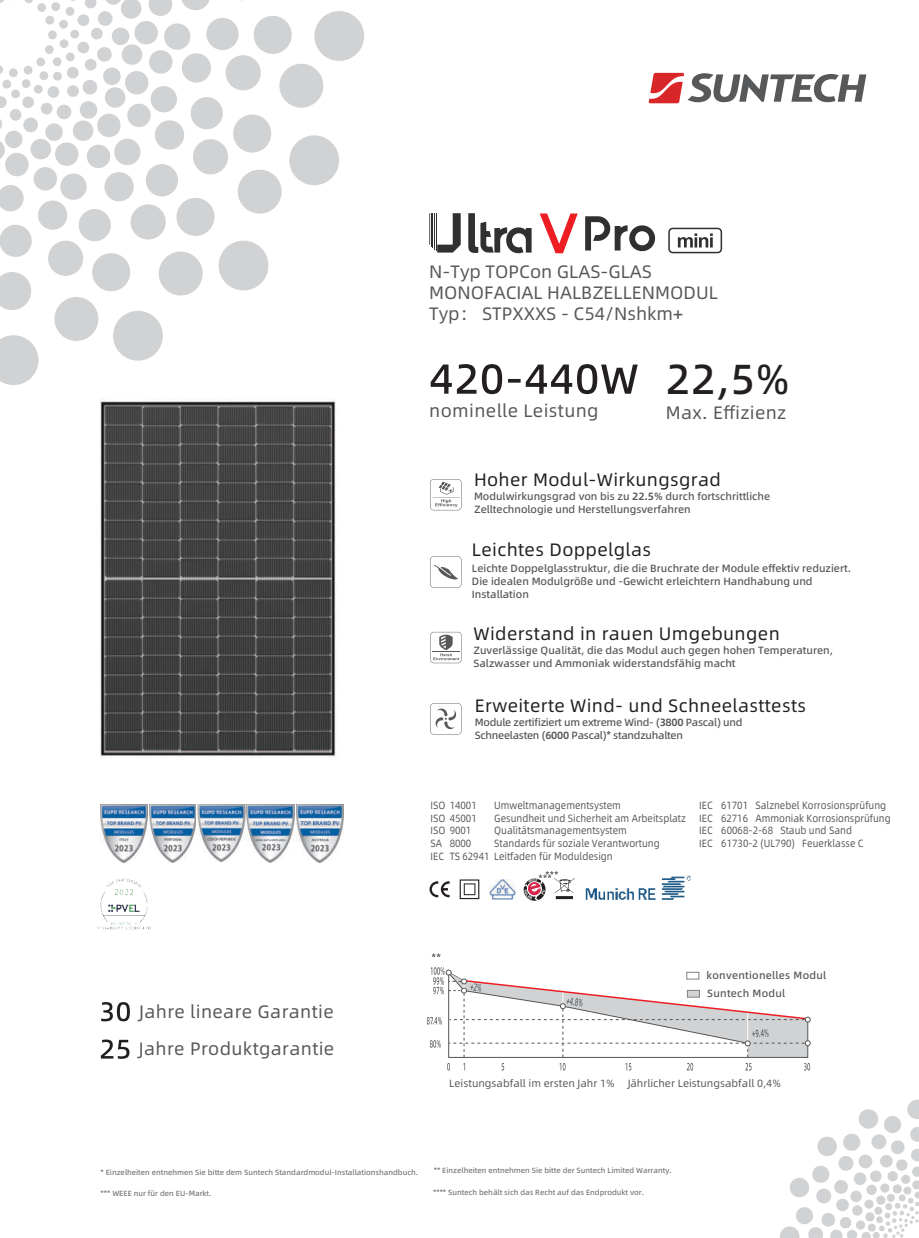
<style>
.page{position:relative;width:919px;height:1238px;background:#fff}
.page>*{position:absolute;margin:0;border:0;box-sizing:border-box;transform-origin:0 0}
.t1{font:42px "Alibaba Pu Hui Ti 2 65 Medium";color:#231f20}
.t2{font:18px "Alibaba Pu Hui Ti 2 55 Regular";letter-spacing:.02em;color:#231f20}
.t3{font:18px "Alibaba Pu Hui Ti 2 55 Regular";letter-spacing:.02em;color:#57585a}
.t4{font:18px/21.6px "Alibaba Pu Hui Ti 2 55 Regular";color:#57585a}
.t5{font:10.5px/12.6px "Alibaba Pu Hui Ti 2 65 Medium";color:#57585a}
.t6{font:10.5px/12.6px "Alibaba Pu Hui Ti 2 55 Regular";color:#57585a;scale:.9 1}
.t7{font:10.5px/12.6px "Alibaba Pu Hui Ti 2 65 Medium";letter-spacing:-.025em;color:#57585a}
.t8{font:10.5px "Alibaba Pu Hui Ti 2 55 Regular";color:#57585a}
.t9{font:10.5px/18px "Alibaba Pu Hui Ti 2 65 Medium";letter-spacing:.025em;color:#57585a}
.t10{font:7.5px "Alibaba Pu Hui Ti 2 65 Medium";color:#76787b}
.s1{font-family:"Alibaba Pu Hui Ti 2 85 Bold"}
</style>
<div class="page">
<svg style="left:0;top:0;width:364px;height:385px"></svg>
<svg style="left:648px;top:73px;width:218px;height:30px"></svg>
<svg style="left:430px;top:364px;width:207px;height:30px"></svg>
<svg style="left:430px;top:479px;width:31px;height:31px"></svg>
<img style="left:100px;top:398px;width:236px;height:361px">
<svg style="left:429px;top:881px;width:20px;height:16px"></svg>
<svg style="left:459px;top:879px;width:20px;height:20px"></svg>
<img style="left:489px;top:879px;width:26px;height:20px">
<img style="left:585px;top:875px;width:106px;height:25px">
<svg style="left:523px;top:871px;width:52px;height:29px"></svg>
<svg style="left:585px;top:216px;width:70px;height:35px"></svg>
<svg style="left:539px;top:213px;width:38px;height:40px"></svg>
<hr style="left:435px;top:213px;width:1px;height:38px;background:#312f30">
<hr style="left:434px;top:213px;width:1px;height:36px;background:#312f30">
<hr style="left:432px;top:213px;width:1px;height:35px;background:#312f30">
<hr style="left:431px;top:213px;width:1px;height:33px;background:#312f30">
<svg style="left:429px;top:213px;width:1px;height:32px"></svg>
<svg style="left:468px;top:213px;width:63px;height:40px"></svg>
<svg style="left:437px;top:213px;width:23px;height:39px"></svg>
<div style="left:668px;top:228px;width:54px;height:25px;border:2px solid #312f30;border-radius:4px"></div>
<svg style="left:677px;top:233px;width:35px;height:14px"></svg>
<svg style="left:430px;top:632px;width:31px;height:31px"></svg>
<svg style="left:430px;top:703px;width:31px;height:31px"></svg>
<svg style="left:430px;top:556px;width:31px;height:31px"></svg>
<svg style="left:780px;top:1099px;width:138px;height:138px"></svg>
<svg style="left:101px;top:1002px;width:29px;height:19px"></svg>
<svg style="left:101px;top:1039px;width:28px;height:19px"></svg>
<svg style="left:431px;top:953px;width:9px;height:4px"></svg>
<svg style="left:427px;top:967px;width:384px;height:103px"></svg>
<div style="left:686px;top:971px;width:13px;height:8px;background:#fff;border:1px solid #808285"></div>
<div style="left:687px;top:989px;width:12px;height:8px;background:#d1d2d4;border:1px solid #808285"></div>
<img style="left:97px;top:878px;width:54px;height:52px">
<img style="left:149px;top:804px;width:145px;height:58px">
<img style="left:100px;top:804px;width:47px;height:58px">
<img style="left:296px;top:804px;width:48px;height:58px">
<h2 class="t4" style="left:429px;top:259px;width:290px">N-Typ TOPCon GLAS-GLAS<br>MONOFACIAL HALBZELLENMODUL</h2>
<h2 class="t4" style="left:429px;top:304px;width:255px">Typ： STPXXXS - C54/Nshkm+</h2>
<h1 class="t1" style="left:665px;top:361px;width:126px">22,5%</h1>
<h2 class="t3" style="left:429px;top:397px;width:171px">nominelle Leistung</h2>
<h2 class="t3" style="left:665px;top:399px;width:122px">Max. Effizienz</h2>
<h2 class="t2" style="left:474px;top:466px;width:248px">Hoher Modul-Wirkungsgrad</h2>
<p class="t5" style="left:474px;top:491px;width:297px">Modulwirkungsgrad von bis zu <span class="s1">22.5%</span> durch fortschrittliche<br>Zelltechnologie und Herstellungsverfahren</p>
<h2 class="t2" style="left:472px;top:536px;width:180px">Leichtes Doppelglas</h2>
<p class="t5" style="left:472px;top:562px;width:380px">Leichte Doppelglasstruktur, die die Bruchrate der Module effektiv reduziert.<br>Die idealen Modulgröße und -Gewicht erleichtern Handhabung und<br>Installation</p>
<h2 class="t2" style="left:473px;top:620px;width:308px">Widerstand in rauen Umgebungen</h2>
<p class="t5" style="left:473px;top:644px;width:361px">Zuverlässige Qualität, die das Modul auch gegen hohen Temperaturen,<br>Salzwasser und Ammoniak widerstandsfähig macht</p>
<h2 class="t2" style="left:475px;top:692px;width:333px">Erweiterte Wind- und Schneelasttests</h2>
<p class="t7" style="left:475px;top:715px;width:269px">Module zertifiziert um extreme Wind- (<span class="s1">3800</span> Pascal) und<br>Schneelasten (<span class="s1">6000</span> Pascal)* standzuhalten</p>
<p class="t6" style="left:494px;top:798px;width:142px">Umweltmanagementsystem</p>
<p class="t6" style="left:494px;top:811px;width:214px">Gesundheit und Sicherheit am Arbeitsplatz</p>
<p class="t6" style="left:494px;top:823px;width:149px">Qualitätsmanagementsystem</p>
<p class="t6" style="left:494px;top:836px;width:185px">Standards für soziale Verantwortung</p>
<p class="t6" style="left:449px;top:849px;width:183px">TS 62941 Leitfaden für Moduldesign</p>
<p class="t6" style="left:430px;top:798px;width:53px">ISO 14001</p>
<p class="t6" style="left:430px;top:811px;width:53px">ISO 45001</p>
<p class="t6" style="left:430px;top:823px;width:47px">ISO 9001</p>
<p class="t6" style="left:449px;top:836px;width:26px">8000</p>
<p class="t6" style="left:430px;top:836px;width:17px">SA<br>IEC</p>
<p class="t6" style="left:721px;top:798px;width:190px">61701 Salznebel Korrosionsprüfung<br>62716 Ammoniak Korrosionsprüfung</p>
<p class="t6" style="left:699px;top:798px;width:184px">IEC<br>IEC<br>IEC 60068-2-68 Staub und Sand<br>IEC 61730-2 (UL790) Feuerklasse C</p>
<h2 class="t3" style="left:139px;top:997px;width:196px">Jahre lineare Garantie</h2>
<h2 class="t3" style="left:139px;top:1035px;width:197px">Jahre Produktgarantie</h2>
<p class="t9" style="left:706px;top:966px;width:121px">konventionelles Modul<br>Suntech Modul</p>
<p class="t8" style="left:449px;top:1074px;width:333px">Leistungsabfall im ersten Jahr 1% Jährlicher Leistungsabfall 0,4%</p>
<p class="t10" style="left:100px;top:1166px;width:319px">* Einzelheiten entnehmen Sie bitte dem Suntech Standardmodul-Installationshandbuch.</p>
<p class="t10" style="left:100px;top:1187px;width:112px">*** WEEE nur für den EU-Markt.</p>
<p class="t10" style="left:433px;top:1164px;width:239px">** Einzelheiten entnehmen Sie bitte der Suntech Limited Warranty.</p>
<p class="t10" style="left:433px;top:1186px;width:212px">**** Suntech behält sich das Recht auf das Endprodukt vor.</p>
</div>
